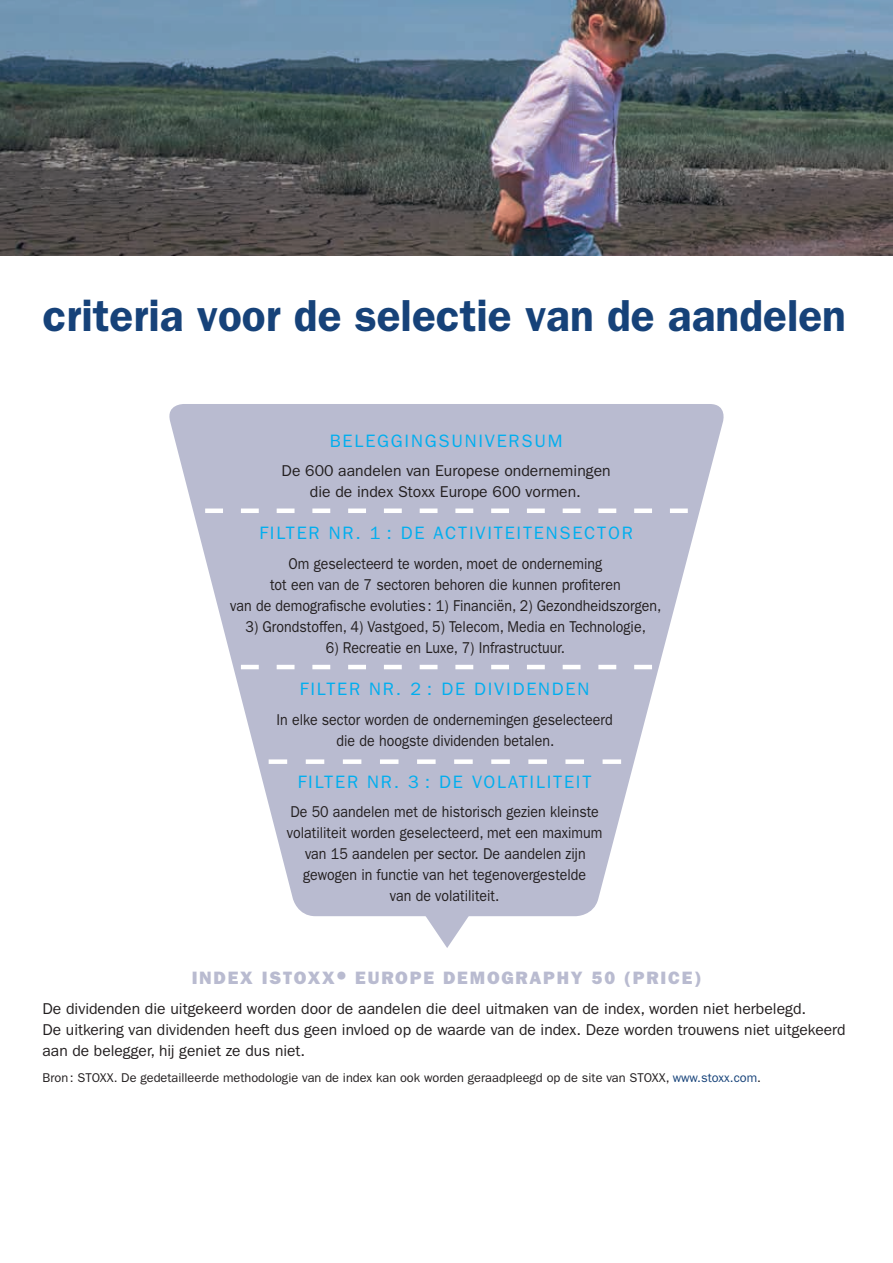
<style>
.page{position:relative;width:893px;height:1263px;background:#fff}
.page>*{position:absolute;margin:0;border:0;box-sizing:border-box;transform-origin:0 0}
.t1{font:600 45px "Franklin Gothic";color:#164279}
.t2{font:18px "Franklin Gothic";letter-spacing:.1em;color:#00aeef}
.t3{font:800 18px "Franklin Gothic";letter-spacing:.1em;color:#b9bbd0}
.t4{font:15.75px/21px "Franklin Gothic";color:#231f20;text-align:center;scale:.9 1}
.t5{font:15.75px/21px "Franklin Gothic";color:#231f20}
.t6{font:12.75px "Franklin Gothic";color:#231f20}
.s1{color:#164279}
</style>
<div class="page">
<svg style="left:169px;top:404px;width:555px;height:512px;fill:#b9bbd0"></svg>
<svg style="left:423px;top:913px;width:48px;height:35px"></svg>
<svg style="left:169px;top:508px;width:555px;height:5px"></svg>
<svg style="left:169px;top:665px;width:555px;height:4px"></svg>
<svg style="left:169px;top:759px;width:555px;height:5px"></svg>
<img style="left:0;top:0;width:893px;height:255px">
<h1 class="t1" style="left:43px;top:289px;width:805px">criteria voor de selectie van de aandelen</h1>
<p class="t2" style="left:330px;top:430px;width:234px">BELEGGINGSUNIVERSUM</p>
<p class="t5" style="left:282px;top:460px;width:331px;text-align:center">De 600 aandelen van Europese ondernemingen die de index Stoxx Europe 600 vormen.</p>
<p class="t2" style="left:259px;top:523px;width:375px">FILTER NR. 1 : DE ACTIVITEITENSECTOR</p>
<p class="t4" style="left:230px;top:553px;width:480px">Om geselecteerd te worden, moet de onderneming<br>tot een van de 7 sectoren behoren die kunnen profiteren<br>van de demografische evoluties: 1) Financiën, 2) Gezondheidszorgen,</p>
<p class="t4" style="left:246px;top:616px;width:446px">3) Grondstoffen, 4) Vastgoed, 5) Telecom, Media en Technologie,</p>
<p class="t4" style="left:326px;top:637px;width:267px">6) Recreatie en Luxe, 7) Infrastructuur.</p>
<p class="t2" style="left:300px;top:679px;width:291px">FILTER NR. 2 : DE DIVIDENDEN</p>
<p class="t4" style="left:277px;top:709px;width:375px">In elke sector worden de ondernemingen geselecteerd die de hoogste dividenden betalen.</p>
<p class="t2" style="left:298px;top:771px;width:295px">FILTER NR. 3 : DE VOLATILITEIT</p>
<p class="t4" style="left:287px;top:802px;width:352px">De 50 aandelen met de historisch gezien kleinste volatiliteit worden geselecteerd, met een maximum van 15 aandelen per sector. De aandelen zijn gewogen in functie van het tegenovergestelde<br>van de volatiliteit.</p>
<p class="t3" style="left:192px;top:968px;width:511px">INDEX ISTOXX® EUROPE DEMOGRAPHY 50 (PRICE)</p>
<p class="t5" style="left:43px;top:998px;width:805px">De dividenden die uitgekeerd worden door de aandelen die deel uitmaken van de index, worden niet herbelegd.<br>De uitkering van dividenden heeft dus geen invloed op de waarde van de index. Deze worden trouwens niet uitgekeerd aan de belegger, hij geniet ze dus niet.</p>
<p class="t6" style="left:43px;top:1070px;width:720px">Bron: STOXX. De gedetailleerde methodologie van de index kan ook worden geraadpleegd op de site van STOXX, <span class="s1">www.stoxx.com</span>.</p>
</div>
